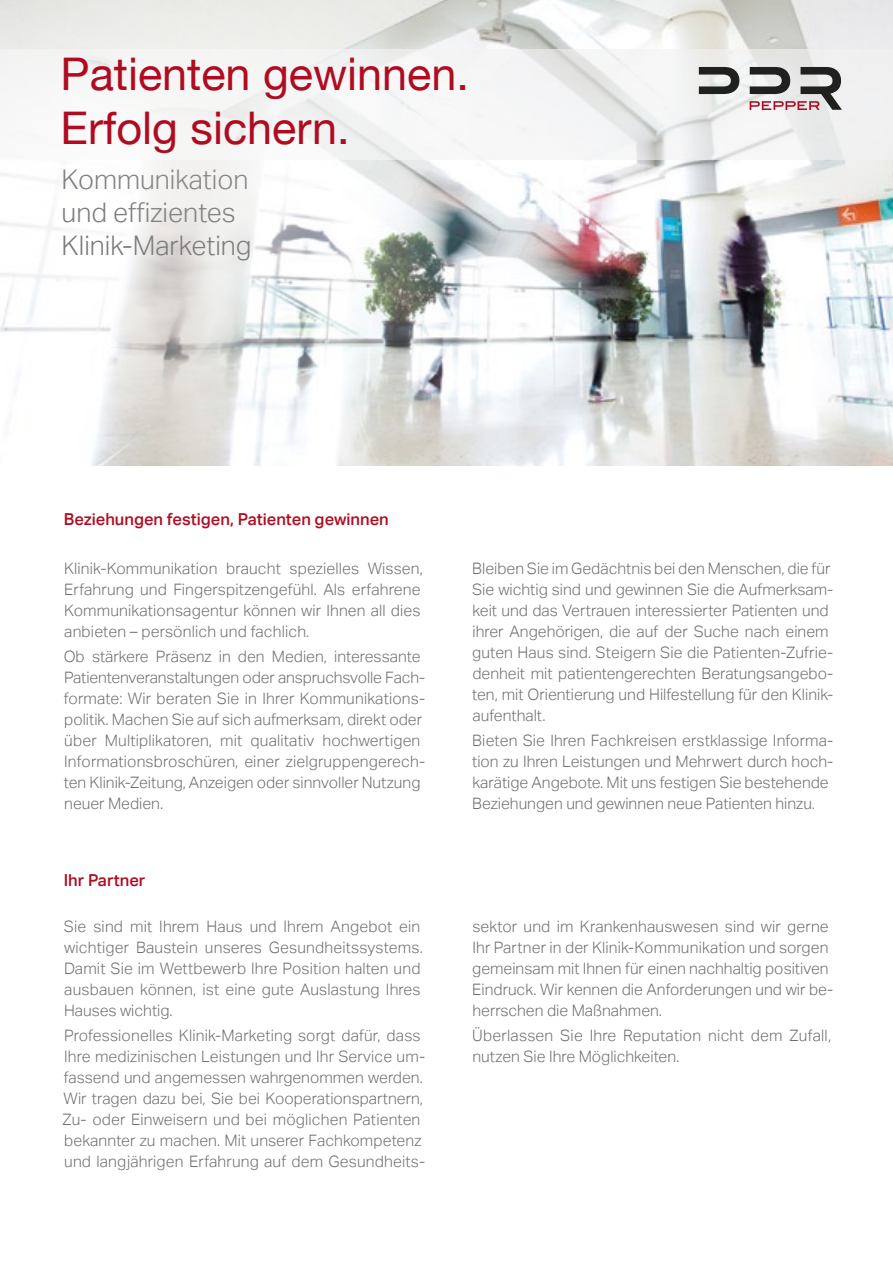
<style>
.page{position:relative;width:893px;height:1263px;background:#fff}
.page>*{position:absolute;margin:0;border:0;box-sizing:border-box;transform-origin:0 0}
.t1{font:45px/54px "Helvetica Neue";color:#af0c21}
.t2{font:300 27px/33px "Aktiv Grotesk";color:#706f6f}
.t3{font:500 16.5px "Aktiv Grotesk";color:#af0c21}
.t4{font:300 15.75px/21px "Aktiv Grotesk";color:#706f6f}
</style>
<div class="page">
<img style="left:644px;top:0;width:249px;height:466px">
<div style="left:0;top:49px;width:893px;height:110px;background:#f2f2f2"></div>
<div style="left:0;top:0;width:644px;height:659px;background:#fff;opacity:.9"></div>
<div style="left:0;top:0;width:684px;height:383px;background:#fff;opacity:.5"></div>
<svg style="left:699px;top:67px;width:40px;height:27px"></svg>
<svg style="left:750px;top:67px;width:92px;height:43px"></svg>
<h1 class="t1" style="left:61px;top:49px;width:410px">Patienten gewinnen.<br>Erfolg sichern.</h1>
<h2 class="t2" style="left:62px;top:164px;width:191px">Kommunikation und effizientes<br>Klinik-Marketing</h2>
<p class="t3" style="left:64px;top:510px;width:327px">Beziehungen festigen, Patienten gewinnen</p>
<p class="t4" style="left:64px;top:558px;width:360px">Klinik-Kommunikation braucht spezielles Wissen, Erfahrung und Fingerspitzengefühl. Als erfahrene Kommunikationsagentur können wir Ihnen all dies anbieten – persönlich und fachlich.</p>
<p class="t4" style="left:64px;top:646px;width:363px">Ob stärkere Präsenz in den Medien, interessante Patientenveranstaltungen oder anspruchsvolle Fach&shy;formate: Wir beraten Sie in Ihrer Kommunikations&shy;politik. Machen Sie auf sich aufmerksam, direkt oder über Multiplikatoren, mit qualitativ hochwertigen Informationsbroschüren, einer zielgruppengerech&shy;ten Klinik-Zeitung, Anzeigen oder sinnvoller Nutzung neuer Medien.</p>
<p class="t3" style="left:64px;top:870px;width:83px">Ihr Partner</p>
<p class="t4" style="left:64px;top:916px;width:360px">Sie sind mit Ihrem Haus und Ihrem Angebot ein wichtiger Baustein unseres Gesundheitssystems.<br>Damit Sie im Wettbewerb Ihre Position halten und ausbauen können, ist eine gute Auslastung Ihres Hauses wichtig.</p>
<p class="t4" style="left:62px;top:1025px;width:364px">Professionelles Klinik-Marketing sorgt dafür, dass Ihre medizinischen Leistungen und Ihr Service um&shy;fassend und angemessen wahrgenommen werden.<br>Wir tragen dazu bei, Sie bei Kooperationspartnern, Zu- oder Einweisern und bei möglichen Patienten bekannter zu machen. Mit unserer Fachkompetenz und langjährigen Erfahrung auf dem Gesundheits-</p>
<p class="t4" style="left:472px;top:558px;width:363px">Bleiben Sie im Gedächtnis bei den Menschen, die für Sie wichtig sind und gewinnen Sie die Aufmerksam&shy;keit und das Vertrauen interessierter Patienten und ihrer Angehörigen, die auf der Suche nach einem guten Haus sind. Steigern Sie die Patienten-Zufrie&shy;denheit mit patientengerechten Beratungsangebo&shy;ten, mit Orientierung und Hilfestellung für den Klinik&shy;aufenthalt.</p>
<p class="t4" style="left:472px;top:730px;width:363px">Bieten Sie Ihren Fachkreisen erstklassige Informa&shy;tion zu Ihren Leistungen und Mehrwert durch hoch&shy;karätige Angebote. Mit uns festigen Sie bestehende Beziehungen und gewinnen neue Patienten hinzu.</p>
<p class="t4" style="left:472px;top:916px;width:363px">sektor und im Krankenhauswesen sind wir gerne Ihr Partner in der Klinik-Kommunikation und sorgen gemeinsam mit Ihnen für einen nachhaltig positiven Eindruck. Wir kennen die Anforderungen und wir be&shy;herrschen die Maßnahmen.</p>
<p class="t4" style="left:472px;top:1025px;width:360px">Überlassen Sie Ihre Reputation nicht dem Zufall, nutzen Sie Ihre Möglichkeiten.</p>
</div>
